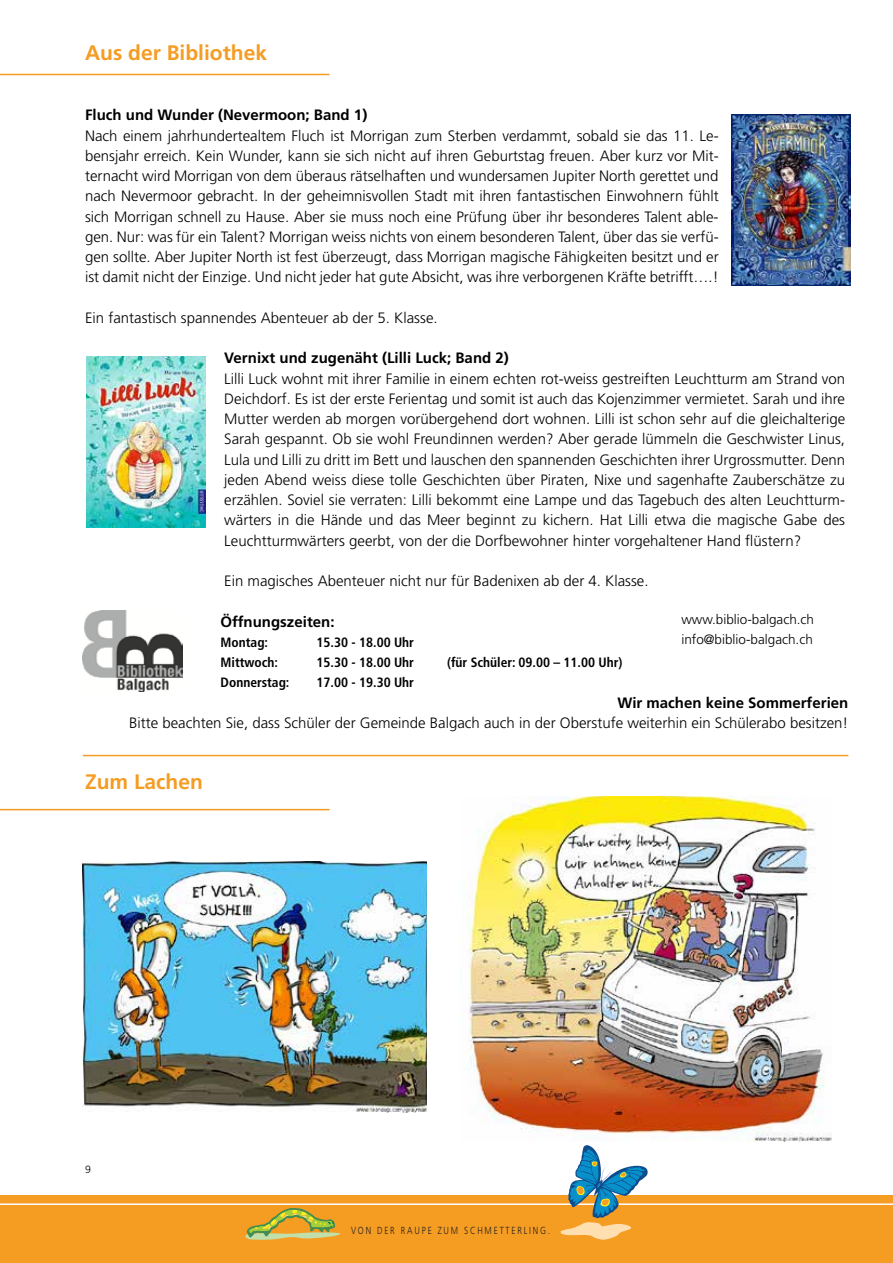
<style>
.page{position:relative;width:893px;height:1263px;background:#fff}
.page>*{position:absolute;margin:0;border:0;box-sizing:border-box;transform-origin:0 0}
.t1{font:700 21px "Frutiger LT Std";color:#f59c23}
.t2{font:300 15px/20.2px "Frutiger LT Std";color:#000;text-align:justify}
.t3{font:700 15px "Frutiger LT Std";color:#000}
.t4{font:700 condensed 13.5px "Frutiger LT Std";color:#000}
.t5{font:300 13.5px/20.2px "Frutiger LT Std";color:#000}
.t6{font:300 10.5px "Frutiger LT Std";color:#000}
.t7{font:300 10.2px "Frutiger";letter-spacing:.22em;color:#231f20;scale:.8 1}
</style>
<div class="page">
<hr style="left:0;top:74px;width:330px;height:1px;background:#f59c23">
<div style="left:0;top:1195px;width:893px;height:68px;background:#f59c23"></div>
<img style="left:82px;top:610px;width:101px;height:81px">
<hr style="left:83px;top:755px;width:765px;height:1px;background:#f59c23">
<img style="left:731px;top:114px;width:119px;height:171px">
<img style="left:86px;top:356px;width:119px;height:172px">
<img style="left:464px;top:797px;width:367px;height:344px">
<img style="left:82px;top:862px;width:345px;height:251px">
<hr style="left:0;top:809px;width:330px;height:1px;background:#f59c23">
<hr style="left:892px;top:1195px;width:1px;height:68px;background:#b3d67d">
<hr style="left:0;top:1203px;width:893px;height:2px;background:#fff">
<svg style="left:560px;top:1145px;width:88px;height:95px"></svg>
<svg style="left:245px;top:1208px;width:96px;height:32px"></svg>
<h1 class="t1" style="left:85px;top:40px;width:184px">Aus der Bibliothek</h1>
<p class="t3" style="left:85px;top:106px;width:284px">Fluch und Wunder (Nevermoon; Band 1)</p>
<p class="t2" style="left:85px;top:125px;width:635px">Nach einem jahrhundertealtem Fluch ist Morrigan zum Sterben verdammt, sobald sie das 11. Le&shy;bensjahr erreich. Kein Wunder, kann sie sich nicht auf ihren Geburtstag freuen. Aber kurz vor Mit&shy;ternacht wird Morrigan von dem überaus rätselhaften und wundersamen Jupiter North gerettet und nach Nevermoor gebracht. In der geheimnisvollen Stadt mit ihren fantastischen Einwohnern fühlt sich Morrigan schnell zu Hause. Aber sie muss noch eine Prüfung über ihr besonderes Talent able&shy;gen. Nur: was für ein Talent? Morrigan weiss nichts von einem besonderen Talent, über das sie verfü&shy;gen sollte. Aber Jupiter North ist fest überzeugt, dass Morrigan magische Fähigkeiten besitzt und er ist damit nicht der Einzige. Und nicht jeder hat gute Absicht, was ihre verborgenen Kräfte betrifft….!</p>
<p class="t2" style="left:85px;top:308px;width:354px">Ein fantastisch spannendes Abenteuer ab der 5. Klasse.</p>
<p class="t3" style="left:224px;top:349px;width:286px">Vernixt und zugenäht (Lilli Luck; Band 2)</p>
<p class="t2" style="left:224px;top:368px;width:622px">Lilli Luck wohnt mit ihrer Familie in einem echten rot-weiss gestreiften Leuchtturm am Strand von Deichdorf. Es ist der erste Ferientag und somit ist auch das Kojenzimmer vermietet. Sarah und ihre Mutter werden ab morgen vorübergehend dort wohnen. Lilli ist schon sehr auf die gleichalterige Sarah gespannt. Ob sie wohl Freundinnen werden? Aber gerade lümmeln die Geschwister Linus, Lula und Lilli zu dritt im Bett und lauschen den spannenden Geschichten ihrer Urgrossmutter. Denn jeden Abend weiss diese tolle Geschichten über Piraten, Nixe und sagenhafte Zauberschätze zu erzählen. Soviel sie verraten: Lilli bekommt eine Lampe und das Tagebuch des alten Leuchtturm&shy;wärters in die Hände und das Meer beginnt zu kichern. Hat Lilli etwa die magische Gabe des Leuchtturmwärters geerbt, von der die Dorfbewohner hinter vorgehaltener Hand flüstern?</p>
<p class="t2" style="left:224px;top:571px;width:426px">Ein magisches Abenteuer nicht nur für Badenixen ab der 4. Klasse.</p>
<p class="t3" style="left:221px;top:613px;width:115px">Öffnungszeiten:</p>
<p class="t4" style="left:221px;top:634px;width:49px">Montag:</p>
<p class="t4" style="left:317px;top:634px;width:99px">15.30 - 18.00 Uhr</p>
<p class="t4" style="left:221px;top:654px;width:59px">Mittwoch:</p>
<p class="t4" style="left:317px;top:654px;width:99px">15.30 - 18.00 Uhr</p>
<p class="t4" style="left:447px;top:654px;width:177px">(für Schüler: 09.00 – 11.00 Uhr)</p>
<p class="t4" style="left:221px;top:675px;width:70px">Donnerstag:</p>
<p class="t4" style="left:317px;top:675px;width:99px">17.00 - 19.30 Uhr</p>
<p class="t5" style="left:681px;top:610px;width:134px">www.biblio-balgach.ch info@biblio-balgach.ch</p>
<p class="t3" style="left:617px;top:694px;width:232px">Wir machen keine Sommerferien</p>
<p class="t2" style="left:129px;top:713px;width:721px">Bitte beachten Sie, dass Schüler der Gemeinde Balgach auch in der Oberstufe weiterhin ein Schülerabo besitzen!</p>
<h1 class="t1" style="left:85px;top:769px;width:119px">Zum Lachen</h1>
<p class="t6" style="left:85px;top:1164px;width:7px">9</p>
<p class="t7" style="left:351px;top:1224px;width:250px">VON DER RAUPE ZUM SCHMETTERLING.</p>
</div>
